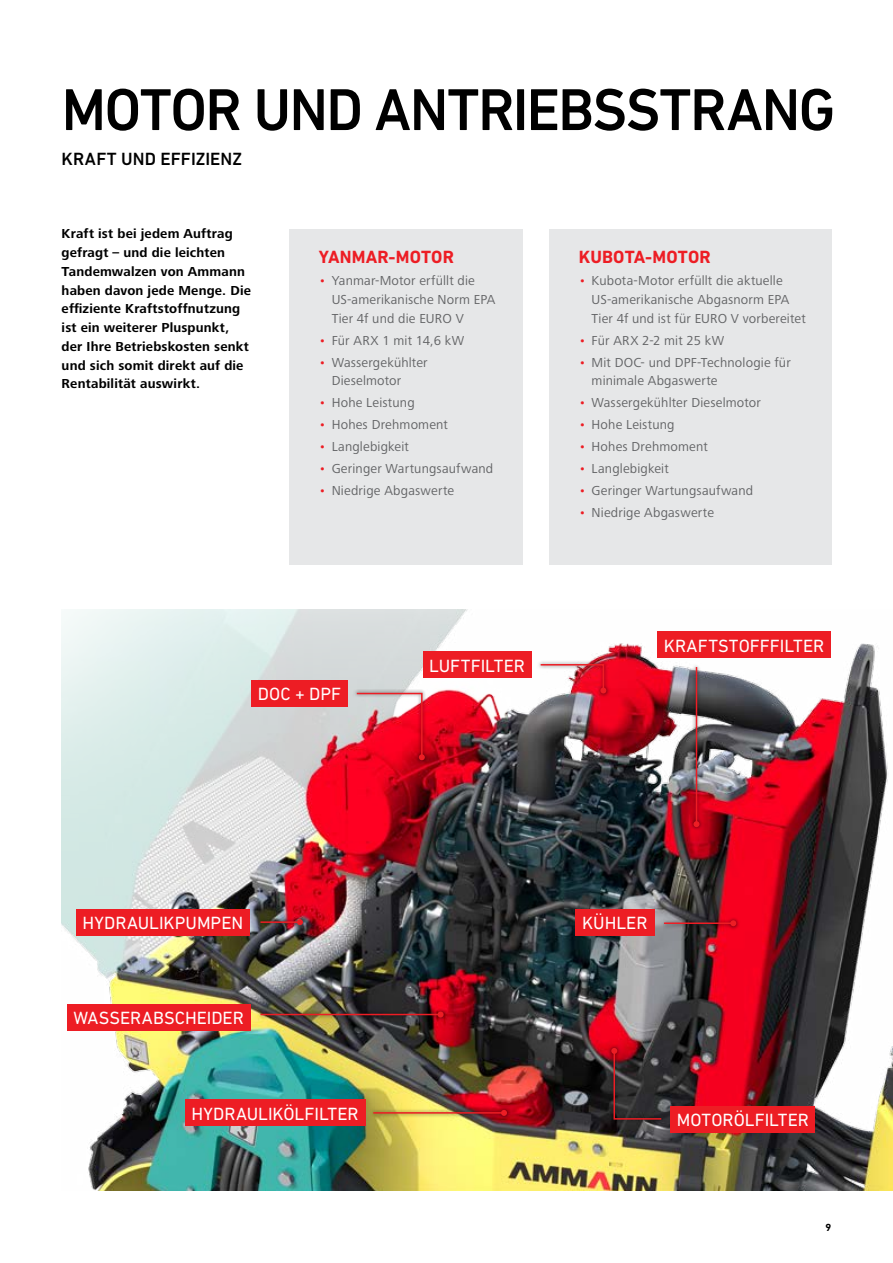
<style>
.page{position:relative;width:893px;height:1263px;background:#fff}
.page>*{position:absolute;margin:0;border:0;box-sizing:border-box;transform-origin:0 0}
.t1{font:500 60px "DIN Next LT Pro";letter-spacing:-.03em;color:#000}
.t2{font:18px "DIN Next LT Pro";color:#fff}
.t3{font:700 18px "DIN Next LT Pro";letter-spacing:.005em;color:#ed1d24}
.t4{font:500 18px "DIN Next LT Pro";color:#000}
.t5{font:13.5px/18.8px "Frutiger Next LTW1 G";letter-spacing:.015em;color:#636466}
.t6{font:700 13.5px/18.8px "Frutiger Next LTW1 G";letter-spacing:.015em;color:#000}
.t7{font:700 10.5px "DIN Next LT Pro";color:#000}
.s1{color:#ed1d24}
</style>
<div class="page">
<div style="left:289px;top:229px;width:234px;height:335px;background:#e6e7e8"></div>
<div style="left:549px;top:229px;width:282px;height:335px;background:#e6e7e8"></div>
<img style="left:62px;top:609px;width:831px;height:582px">
<div style="left:251px;top:680px;width:97px;height:27px;background:#ed1d24"></div>
<div style="left:423px;top:652px;width:108px;height:26px;background:#ed1d24"></div>
<div style="left:657px;top:632px;width:174px;height:26px;background:#ed1d24"></div>
<div style="left:670px;top:1106px;width:145px;height:27px;background:#ed1d24"></div>
<div style="left:185px;top:1100px;width:180px;height:26px;background:#ed1d24"></div>
<div style="left:76px;top:909px;width:174px;height:26px;background:#ed1d24"></div>
<div style="left:67px;top:1004px;width:184px;height:27px;background:#ed1d24"></div>
<div style="left:576px;top:909px;width:79px;height:26px;background:#ed1d24"></div>
<div style="left:256px;top:1008px;width:191px;height:13px;background:#000;opacity:.71"></div>
<hr style="left:260px;top:1014px;width:181px;height:1px;background:#ed1d24">
<svg style="left:438px;top:1011px;width:6px;height:6px"></svg>
<div style="left:256px;top:916px;width:51px;height:13px;background:#000;opacity:.71"></div>
<hr style="left:260px;top:921px;width:40px;height:2px;background:#ed1d24">
<svg style="left:297px;top:919px;width:6px;height:6px"></svg>
<div style="left:369px;top:1106px;width:142px;height:14px;background:#000;opacity:.71"></div>
<hr style="left:373px;top:1112px;width:131px;height:1px;background:#ed1d24">
<svg style="left:501px;top:1110px;width:6px;height:6px"></svg>
<div style="left:660px;top:917px;width:81px;height:13px;background:#000;opacity:.71"></div>
<hr style="left:664px;top:922px;width:69px;height:2px;background:#ed1d24">
<svg style="left:730px;top:920px;width:6px;height:6px"></svg>
<div style="left:607px;top:1044px;width:58px;height:79px;background:#000;opacity:.71"></div>
<svg style="left:611px;top:1048px;width:52px;height:72px;background:#452d30"></svg>
<div style="left:536px;top:660px;width:75px;height:38px;background:#000;opacity:.71"></div>
<svg style="left:539px;top:663px;width:67px;height:30px"></svg>
<div style="left:689px;top:663px;width:15px;height:168px;background:#000;opacity:.71"></div>
<hr style="left:696px;top:667px;width:1px;height:157px;background:#ed1d24">
<svg style="left:693px;top:821px;width:6px;height:6px"></svg>
<div style="left:353px;top:689px;width:76px;height:76px;background:#000;opacity:.71"></div>
<svg style="left:355px;top:692px;width:70px;height:68px;background:#e55263"></svg>
<h1 class="t1" style="left:62px;top:75px;width:775px">MOTOR UND ANTRIEBSSTRANG</h1>
<h2 class="t4" style="left:62px;top:148px;width:182px">KRAFT UND EFFIZIENZ</h2>
<p class="t6" style="left:62px;top:225px;width:191px">Kraft ist bei jedem Auftrag gefragt – und die leichten<br>Tandemwalzen von Ammann haben davon jede Menge. Die effiziente Kraftstoffnutzung ist ein weiterer Pluspunkt, der Ihre Betriebskosten senkt und sich somit direkt auf die<br>Rentabilität auswirkt.</p>
<h2 class="t3" style="left:319px;top:247px;width:136px">YANMAR-MOTOR</h2>
<p class="t5" style="left:332px;top:272px;width:165px;text-indent:-13px"><span class="s1">•</span> Yanmar-Motor erfüllt die<br>US-amerikanische Norm EPA<br>Tier 4f und die EURO V</p>
<p class="t5" style="left:319px;top:331px;width:147px"><span class="s1">•</span> Für ARX 1 mit 14,6 kW</p>
<p class="t5" style="left:332px;top:353px;width:98px;text-indent:-13px"><span class="s1">•</span> Wassergekühlter<br>Dieselmotor</p>
<p class="t5" style="left:319px;top:394px;width:97px"><span class="s1">•</span> Hohe Leistung</p>
<p class="t5" style="left:319px;top:416px;width:131px"><span class="s1">•</span> Hohes Drehmoment</p>
<p class="t5" style="left:319px;top:438px;width:92px"><span class="s1">•</span> Langlebigkeit</p>
<p class="t5" style="left:319px;top:460px;width:176px"><span class="s1">•</span> Geringer Wartungsaufwand</p>
<p class="t5" style="left:319px;top:482px;width:137px"><span class="s1">•</span> Niedrige Abgaswerte</p>
<h2 class="t2" style="left:258px;top:684px;width:85px">DOC + DPF</h2>
<h2 class="t2" style="left:429px;top:655px;width:97px">LUFTFILTER</h2>
<h2 class="t3" style="left:579px;top:247px;width:133px">KUBOTA-MOTOR</h2>
<p class="t5" style="left:592px;top:272px;width:216px;text-indent:-13px"><span class="s1">•</span> Kubota-Motor erfüllt die aktuelle<br>US-amerikanische Abgasnorm EPA<br>Tier 4f und ist für EURO V vorbereitet</p>
<p class="t5" style="left:579px;top:331px;width:147px"><span class="s1">•</span> Für ARX 2-2 mit 25 kW</p>
<p class="t5" style="left:592px;top:353px;width:201px;text-indent:-13px"><span class="s1">•</span> Mit DOC- und DPF-Technologie für minimale Abgaswerte</p>
<p class="t5" style="left:579px;top:394px;width:184px"><span class="s1">•</span> Wassergekühlter Dieselmotor</p>
<p class="t5" style="left:579px;top:416px;width:97px"><span class="s1">•</span> Hohe Leistung</p>
<p class="t5" style="left:579px;top:438px;width:131px"><span class="s1">•</span> Hohes Drehmoment</p>
<p class="t5" style="left:579px;top:460px;width:92px"><span class="s1">•</span> Langlebigkeit</p>
<p class="t5" style="left:579px;top:482px;width:176px"><span class="s1">•</span> Geringer Wartungsaufwand</p>
<p class="t5" style="left:579px;top:504px;width:137px"><span class="s1">•</span> Niedrige Abgaswerte</p>
<h2 class="t2" style="left:664px;top:635px;width:162px">KRAFTSTOFFFILTER</h2>
<h2 class="t2" style="left:82px;top:912px;width:162px">HYDRAULIKPUMPEN</h2>
<h2 class="t2" style="left:73px;top:1008px;width:172px">WASSERABSCHEIDER</h2>
<h2 class="t2" style="left:191px;top:1103px;width:169px">HYDRAULIKÖLFILTER</h2>
<h2 class="t2" style="left:582px;top:912px;width:67px">KÜHLER</h2>
<h2 class="t2" style="left:677px;top:1110px;width:134px">MOTORÖLFILTER</h2>
<p class="t7" style="left:825px;top:1221px;width:7px">9</p>
</div>
